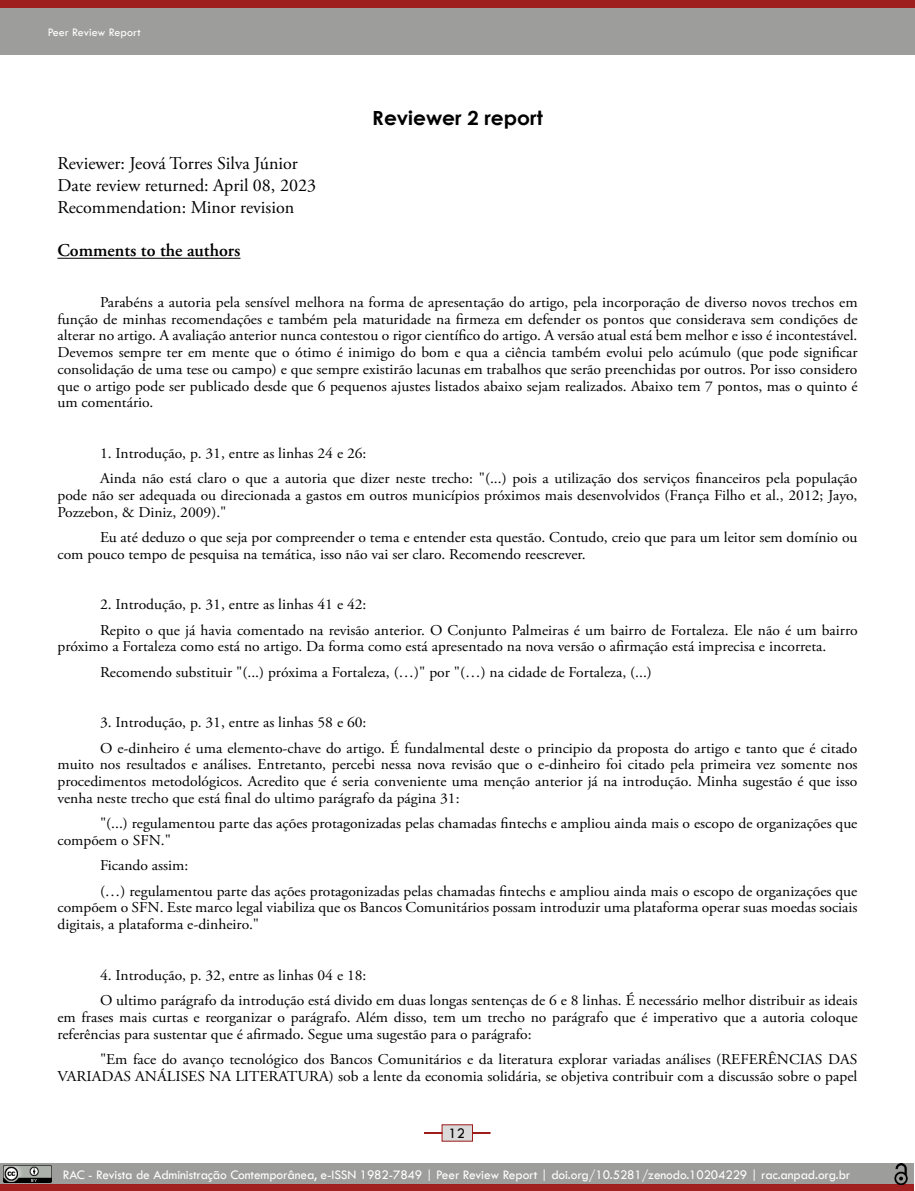
<style>
.page{position:relative;width:915px;height:1191px;background:#fff}
.page>*{position:absolute;margin:0;border:0;box-sizing:border-box;transform-origin:0 0}
.t1{font:700 19.5px "Century Gothic";color:#000;scale:1.04 1}
.t2{font:18px/21.9px "Adobe Garamond Pro";color:#000}
.t3{font:600 18px "Adobe Garamond Pro";color:#000}
.t4{font:15px/16.8px "Adobe Garamond Pro";color:#000;scale:1.04 1}
.t5{font:15px "Tw Cen";color:#000}
.t6{font:13.5px "Tw Cen";letter-spacing:-.01em;color:#fff}
.t7{font:12px "Tw Cen";color:#fff}
</style>
<div class="page">
<svg style="left:424px;top:1124px;width:67px;height:18px"></svg>
<div style="left:0;top:0;width:914px;height:54px;background:#9d9d9c"></div>
<div style="left:0;top:0;width:914px;height:7px;background:#9d1a18"></div>
<div style="left:0;top:1163px;width:913px;height:21px;background:#9d9d9c"></div>
<div style="left:0;top:1184px;width:913px;height:7px;background:#a0211f"></div>
<img style="left:4px;top:1165px;width:48px;height:17px">
<img style="left:894px;top:1163px;width:13px;height:21px">
<hr style="left:57px;top:258px;width:183px;height:1px;background:#000">
<p class="t7" style="left:48px;top:25px;width:94px">Peer Review Report</p>
<h1 class="t1" style="left:372px;top:103px;width:165px">Reviewer 2 report</h1>
<p class="t2" style="left:57px;top:153px;width:260px">Reviewer: Jeová Torres Silva Júnior<br>Date review returned: April 08, 2023<br>Recommendation: Minor revision</p>
<p class="t3" style="left:57px;top:240px;width:184px">Comments to the authors</p>
<p class="t4" style="left:57px;top:294px;width:770px;text-align:justify;text-indent:43px">Parabéns a autoria pela sensível melhora na forma de apresentação do artigo, pela incorporação de diverso novos trechos em função de minhas recomendações e também pela maturidade na firmeza em defender os pontos que considerava sem condições de alterar no artigo. A avaliação anterior nunca contestou o rigor científico do artigo. A versão atual está bem melhor e isso é incontestável.<br>Devemos sempre ter em mente que o ótimo é inimigo do bom e qua a ciência também evolui pelo acúmulo (que pode significar consolidação de uma tese ou campo) e que sempre existirão lacunas em trabalhos que serão preenchidas por outros. Por isso considero que o artigo pode ser publicado desde que 6 pequenos ajustes listados abaixo sejam realizados. Abaixo tem 7 pontos, mas o quinto é um comentário.</p>
<p class="t4" style="left:100px;top:441px;width:729px;line-height:25.3px">1. Introdução, p. 31, entre as linhas 24 e 26:<br>Ainda não está claro o que a autoria que dizer neste trecho: "(...) pois a utilização dos serviços financeiros pela população</p>
<p class="t4" style="left:57px;top:487px;width:770px">pode não ser adequada ou direcionada a gastos em outros municípios próximos mais desenvolvidos (França Filho et al., 2012; Jayo,<br>Pozzebon, &amp; Diniz, 2009)."</p>
<p class="t4" style="left:57px;top:529px;width:770px;text-indent:43px">Eu até deduzo o que seja por compreender o tema e entender esta questão. Contudo, creio que para um leitor sem domínio ou com pouco tempo de pesquisa na temática, isso não vai ser claro. Recomendo reescrever.</p>
<p class="t4" style="left:100px;top:592px;width:729px;line-height:25.3px">2. Introdução, p. 31, entre as linhas 41 e 42:<br>Repito o que já havia comentado na revisão anterior. O Conjunto Palmeiras é um bairro de Fortaleza. Ele não é um bairro</p>
<p class="t4" style="left:100px;top:634px;width:699px;line-height:25.2px;text-indent:-43px">próximo a Fortaleza como está no artigo. Da forma como está apresentado na nova versão o afirmação está imprecisa e incorreta.<br>Recomendo substituir "(...) próxima a Fortaleza, (…)" por "(…) na cidade de Fortaleza, (...)</p>
<p class="t4" style="left:100px;top:710px;width:729px;line-height:25.3px">3. Introdução, p. 31, entre as linhas 58 e 60:<br>O e-dinheiro é uma elemento-chave do artigo. É fundalmental deste o principio da proposta do artigo e tanto que é citado</p>
<p class="t4" style="left:57px;top:756px;width:770px;text-align:justify">muito nos resultados e análises. Entretanto, percebi nessa nova revisão que o e-dinheiro foi citado pela primeira vez somente nos procedimentos metodológicos. Acredito que é seria conveniente uma menção anterior já na introdução. Minha sugestão é que isso venha neste trecho que está final do ultimo parágrafo da página 31:</p>
<p class="t4" style="left:57px;top:815px;width:770px;text-indent:43px">"(...) regulamentou parte das ações protagonizadas pelas chamadas fintechs e ampliou ainda mais o escopo de organizações que compõem o SFN."</p>
<p class="t4" style="left:100px;top:853px;width:729px;line-height:25.3px">Ficando assim:<br>(…) regulamentou parte das ações protagonizadas pelas chamadas fintechs e ampliou ainda mais o escopo de organizações que</p>
<p class="t4" style="left:57px;top:899px;width:770px">compõem o SFN. Este marco legal viabiliza que os Bancos Comunitários possam introduzir uma plataforma operar suas moedas sociais digitais, a plataforma e-dinheiro."</p>
<p class="t4" style="left:100px;top:962px;width:729px;line-height:25.3px">4. Introdução, p. 32, entre as linhas 04 e 18:<br>O ultimo parágrafo da introdução está divido em duas longas sentenças de 6 e 8 linhas. É necessário melhor distribuir as ideais</p>
<p class="t4" style="left:57px;top:1009px;width:770px">em frases mais curtas e reorganizar o parágrafo. Além disso, tem um trecho no parágrafo que é imperativo que a autoria coloque referências para sustentar que é afirmado. Segue uma sugestão para o parágrafo:</p>
<p class="t4" style="left:57px;top:1051px;width:770px;text-align:right">"Em face do avanço tecnológico dos Bancos Comunitários e da literatura explorar variadas análises (REFERÊNCIAS DAS<br>VARIADAS ANÁLISES NA LITERATURA) sob a lente da economia solidária, se objetiva contribuir com a discussão sobre o papel</p>
<p class="t5" style="left:448px;top:1123px;width:18px">12</p>
<p class="t6" style="left:63px;top:1166px;width:788px">RAC - Revista de Administração Contemporânea, e-ISSN 1982-7849 | Peer Review Report | doi.org/10.5281/zenodo.10204229 | rac.anpad.org.br</p>
</div>
